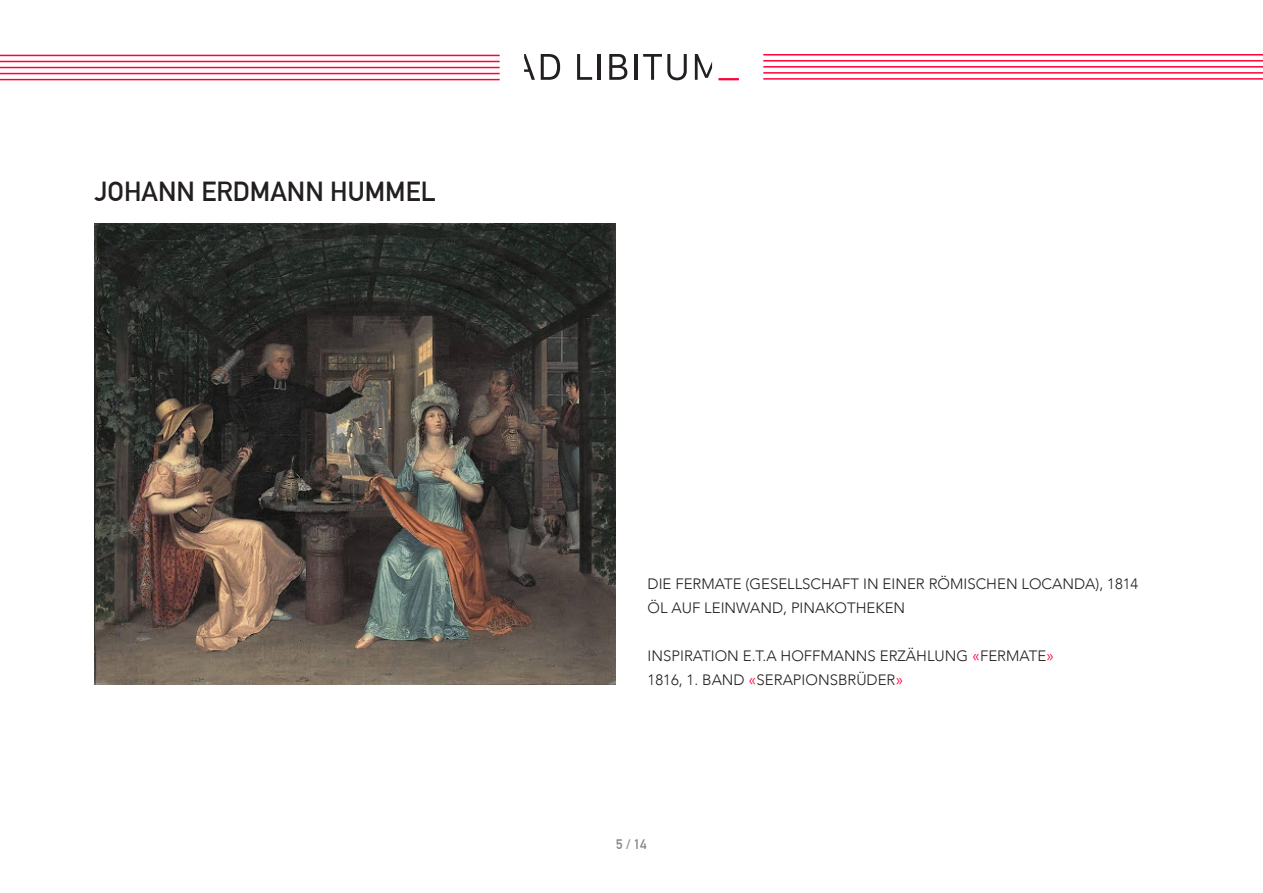
<style>
.page{position:relative;width:1263px;height:893px;background:#fff}
.page>*{position:absolute;margin:0;border:0;box-sizing:border-box;transform-origin:0 0}
.t1{font:700 27px "DIN Alternate";color:#231f20}
.t2{font:300 15px "Avenir";color:#231f20}
.t3{font:700 13.5px "DIN Alternate";color:#848689}
.s1{font-size:16.5px;color:#ff003a}
</style>
<div class="page">
<svg style="left:524px;top:54px;width:11px;height:26px"></svg>
<svg style="left:541px;top:54px;width:19px;height:26px"></svg>
<svg style="left:577px;top:54px;width:15px;height:26px"></svg>
<hr style="left:598px;top:54px;width:3px;height:26px;background:#231f20">
<svg style="left:609px;top:54px;width:18px;height:26px"></svg>
<hr style="left:634px;top:54px;width:3px;height:26px;background:#231f20">
<svg style="left:643px;top:54px;width:44px;height:26px"></svg>
<svg style="left:695px;top:54px;width:17px;height:26px"></svg>
<hr style="left:718px;top:78px;width:21px;height:2px;background:#ff003a">
<hr style="left:0;top:55px;width:500px;height:1px;background:#ff003a">
<hr style="left:0;top:61px;width:500px;height:1px;background:#ff003a">
<hr style="left:0;top:67px;width:500px;height:1px;background:#ff003a">
<hr style="left:0;top:73px;width:500px;height:1px;background:#ff003a">
<hr style="left:0;top:79px;width:500px;height:1px;background:#ff003a">
<hr style="left:763px;top:54px;width:500px;height:2px;background:#ff003a">
<hr style="left:763px;top:60px;width:500px;height:2px;background:#ff003a">
<hr style="left:763px;top:66px;width:500px;height:2px;background:#ff003a">
<hr style="left:763px;top:72px;width:500px;height:2px;background:#ff003a">
<hr style="left:763px;top:78px;width:500px;height:2px;background:#ff003a">
<img style="left:95px;top:224px;width:520px;height:461px">
<p class="t1" style="left:95px;top:171px;width:343px">JOHANN ERDMANN HUMMEL</p>
<p class="t2" style="left:648px;top:575px;width:492px">DIE FERMATE (GESELLSCHAFT IN EINER RÖMISCHEN LOCANDA), 1814</p>
<p class="t2" style="left:648px;top:599px;width:259px">ÖL AUF LEINWAND, PINAKOTHEKEN</p>
<p class="t2" style="left:648px;top:647px;width:408px">INSPIRATION E.T.A HOFFMANNS ERZÄHLUNG <span class="s1">«</span>FERMATE<span class="s1">»</span></p>
<p class="t2" style="left:648px;top:671px;width:257px">1816, 1. BAND <span class="s1">«</span>SERAPIONSBRÜDER<span class="s1">»</span></p>
<p class="t3" style="left:616px;top:834px;width:32px">5 / 14</p>
</div>
